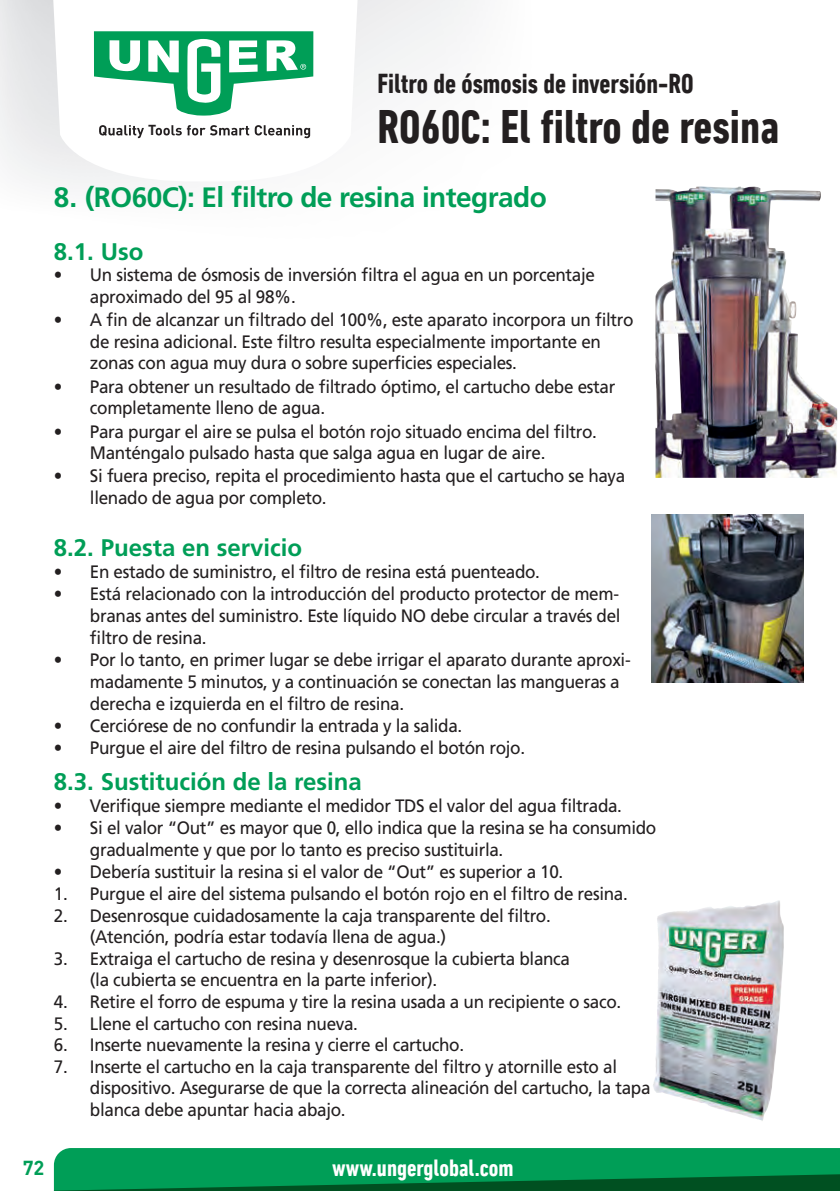
<style>
.page{position:relative;width:840px;height:1191px;background:#fff}
.page>*{position:absolute;margin:0;border:0;box-sizing:border-box;transform-origin:0 0}
.t1{font:700 condensed 48px "DIN Next LT Pro";color:#231f20}
.t2{font:700 28px "Frutiger LT Pro";letter-spacing:-.02em;color:#009e57}
.t3{font:700 condensed 28px "DIN Next LT Pro";color:#231f20}
.t4{font:700 24px "Frutiger LT Pro";color:#009e57}
.t5{font:700 condensed 24px "DIN Next LT Pro";color:#fff}
.t6{font:700 20px "DIN Pro";color:#009e57}
.t7{font:18px/21.6px "Frutiger LT Pro";letter-spacing:-.02em;color:#231f20;scale:.95 1}
.t8{font:700 14.4px "DIN Pro";color:#231f20}
</style>
<div class="page">
<svg style="left:52px;top:0;width:307px;height:181px"></svg>
<svg style="left:94px;top:31px;width:219px;height:85px"></svg>
<svg style="left:99px;top:125px;width:45px;height:13px"></svg>
<svg style="left:156px;top:125px;width:154px;height:13px"></svg>
<svg style="left:54px;top:1148px;width:785px;height:43px;background:#008e4c"></svg>
<img style="left:651px;top:514px;width:152px;height:168px">
<img style="left:653px;top:900px;width:131px;height:221px">
<img style="left:653px;top:900px;width:125px;height:182px">
<img style="left:655px;top:186px;width:181px;height:292px">
<p class="t8" style="left:148px;top:120px;width:10px">T</p>
<h2 class="t3" style="left:377px;top:68px;width:317px">Filtro de ósmosis de inversión-RO</h2>
<h1 class="t1" style="left:377px;top:100px;width:403px">RO60C: El filtro de resina</h1>
<h2 class="t2" style="left:54px;top:180px;width:494px">8. (RO60C): El filtro de resina integrado</h2>
<h3 class="t4" style="left:54px;top:237px;width:91px">8.1. Uso</h3>
<p class="t7" style="left:90px;top:264px;width:533px;text-indent:-36px">• Un sistema de ósmosis de inversión filtra el agua en un porcentaje aproximado del 95 al 98%.</p>
<p class="t7" style="left:90px;top:309px;width:573px;text-indent:-36px">• A fin de alcanzar un filtrado del 100%, este aparato incorpora un filtro de resina adicional. Este filtro resulta especialmente importante en zonas con agua muy dura o sobre superficies especiales.</p>
<p class="t7" style="left:90px;top:375px;width:554px;text-indent:-36px">• Para obtener un resultado de filtrado óptimo, el cartucho debe estar completamente lleno de agua.</p>
<p class="t7" style="left:90px;top:420px;width:535px;text-indent:-36px">• Para purgar el aire se pulsa el botón rojo situado encima del filtro.<br>Manténgalo pulsado hasta que salga agua en lugar de aire.</p>
<p class="t7" style="left:90px;top:465px;width:564px;text-indent:-36px">• Si fuera preciso, repita el procedimiento hasta que el cartucho se haya llenado de agua por completo.</p>
<h3 class="t4" style="left:54px;top:534px;width:250px">8.2. Puesta en servicio</h3>
<p class="t7" style="left:54px;top:561px;width:513px">• En estado de suministro, el filtro de resina está puenteado.</p>
<p class="t7" style="left:90px;top:583px;width:559px;text-align:justify;text-indent:-36px">• Está relacionado con la introducción del producto protector de mem&shy;branas antes del suministro. Este líquido NO debe circular a través del filtro de resina.</p>
<p class="t7" style="left:90px;top:649px;width:570px;text-indent:-36px">• Por lo tanto, en primer lugar se debe irrigar el aparato durante aproxi&shy;madamente 5 minutos, y a continuación se conectan las mangueras a derecha e izquierda en el filtro de resina.</p>
<p class="t7" style="left:54px;top:715px;width:431px">• Cerciórese de no confundir la entrada y la salida.</p>
<p class="t7" style="left:54px;top:737px;width:497px">• Purgue el aire del filtro de resina pulsando el botón rojo.</p>
<h3 class="t4" style="left:54px;top:768px;width:309px">8.3. Sustitución de la resina</h3>
<p class="t7" style="left:54px;top:795px;width:599px">• Verifique siempre mediante el medidor TDS el valor del agua filtrada.</p>
<p class="t7" style="left:90px;top:817px;width:597px;text-indent:-36px">• Si el valor “Out” es mayor que 0, ello indica que la resina se ha consumido gradualmente y que por lo tanto es preciso sustituirla.</p>
<p class="t7" style="left:54px;top:861px;width:537px">• Debería sustituir la resina si el valor de “Out” es superior a 10.</p>
<p class="t7" style="left:54px;top:883px;width:605px">1. Purgue el aire del sistema pulsando el botón rojo en el filtro de resina.</p>
<p class="t7" style="left:90px;top:904px;width:486px;text-indent:-36px">2. Desenrosque cuidadosamente la caja transparente del filtro. (Atención, podría estar todavía llena de agua.)</p>
<p class="t7" style="left:90px;top:947px;width:506px;text-indent:-36px">3. Extraiga el cartucho de resina y desenrosque la cubierta blanca (la cubierta se encuentra en la parte inferior).</p>
<p class="t7" style="left:54px;top:991px;width:598px">4. Retire el forro de espuma y tire la resina usada a un recipiente o saco.</p>
<p class="t7" style="left:54px;top:1012px;width:321px">5. Llene el cartucho con resina nueva.</p>
<p class="t7" style="left:54px;top:1034px;width:433px">6. Inserte nuevamente la resina y cierre el cartucho.</p>
<p class="t7" style="left:90px;top:1055px;width:591px;text-indent:-36px">7. Inserte el cartucho en la caja transparente del filtro y atornille esto al dispositivo. Asegurarse de que la correcta alineación del cartucho, la tapa blanca debe apuntar hacia abajo.</p>
<p class="t6" style="left:23px;top:1154px;width:23px">72</p>
<h3 class="t5" style="left:332px;top:1154px;width:183px">www.ungerglobal.com</h3>
</div>
